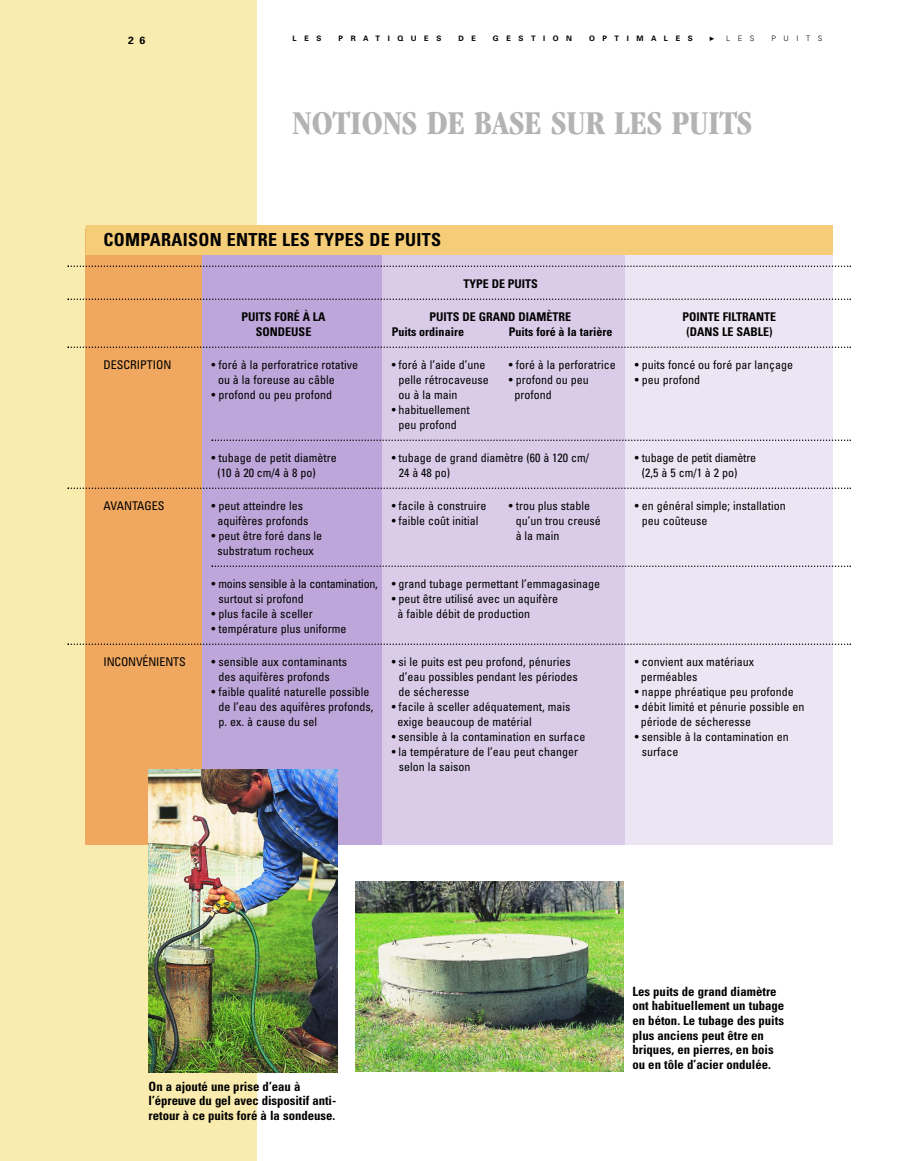
<style>
.page{position:relative;width:905px;height:1161px;background:#fff}
.page>*{position:absolute;margin:0;border:0;box-sizing:border-box;transform-origin:0 0}
.t1{font:700 condensed 34.5px "Garamond";color:#b3b3b3}
.t2{font:700 condensed 18px "Univers";letter-spacing:.02em;color:#000}
.t3{font:700 condensed 12.75px/14.7px "Univers";color:#000}
.t4{font:condensed 12px/15px "Univers";color:#000;text-align:center}
.t5{font:700 condensed 12px "Univers";color:#000}
.t6{font:700 10.5px "Univers";color:#000}
.t7{font:700 7.5px "Univers";letter-spacing:1.005em;color:#000}
.t8{font:300 7.5px "Univers";letter-spacing:1.005em;color:#000}
</style>
<div class="page">
<div style="left:0;top:0;width:256px;height:1161px;background:#faecae"></div>
<div style="left:86px;top:228px;width:116px;height:616px;background:#f0a860"></div>
<div style="left:202px;top:228px;width:180px;height:616px;background:#bda6d9"></div>
<div style="left:382px;top:228px;width:244px;height:616px;background:#dacce9"></div>
<div style="left:626px;top:228px;width:206px;height:616px;background:#ece6f4"></div>
<div style="left:86px;top:225px;width:746px;height:30px;background:#f5cc78"></div>
<svg style="left:68px;top:266px;width:782px;height:1px"></svg>
<svg style="left:68px;top:298px;width:782px;height:2px"></svg>
<svg style="left:68px;top:346px;width:782px;height:2px"></svg>
<svg style="left:212px;top:440px;width:638px;height:1px"></svg>
<svg style="left:68px;top:488px;width:782px;height:1px"></svg>
<svg style="left:212px;top:566px;width:638px;height:1px"></svg>
<svg style="left:68px;top:644px;width:782px;height:1px"></svg>
<img style="left:148px;top:770px;width:190px;height:302px">
<img style="left:356px;top:881px;width:267px;height:190px">
<p class="t6" style="left:128px;top:36px;width:18px">2 6</p>
<p class="t7" style="left:292px;top:36px;width:30px">LES</p>
<p class="t7" style="left:338px;top:36px;width:104px">PRATIQUES</p>
<p class="t7" style="left:458px;top:36px;width:19px">D E</p>
<p class="t7" style="left:493px;top:36px;width:81px">GESTION</p>
<p class="t7" style="left:589px;top:36px;width:105px">OPTIMALES</p>
<p class="t8" style="left:726px;top:36px;width:30px">LES</p>
<p class="t8" style="left:771px;top:36px;width:53px">PUITS</p>
<h1 class="t1" style="left:292px;top:109px;width:461px">NOTIONS DE BASE SUR LES PUITS</h1>
<h2 class="t2" style="left:104px;top:233px;width:339px">COMPARAISON ENTRE LES TYPES DE PUITS</h2>
<p class="t5" style="left:463px;top:279px;width:76px">TYPE DE PUITS</p>
<p class="t5" style="left:241px;top:312px;width:86px">PUITS FORÉ À LA</p>
<p class="t5" style="left:429px;top:312px;width:143px">PUITS DE GRAND DIAMÈTRE</p>
<p class="t5" style="left:682px;top:312px;width:95px">POINTE FILTRANTE</p>
<p class="t5" style="left:256px;top:327px;width:57px">SONDEUSE</p>
<p class="t5" style="left:392px;top:327px;width:74px">Puits ordinaire</p>
<p class="t5" style="left:509px;top:327px;width:105px">Puits foré à la tarière</p>
<p class="t5" style="left:686px;top:327px;width:87px">(DANS LE SABLE)</p>
<p class="t4" style="left:104px;top:358px;width:70px">DESCRIPTION</p>
<p class="t4" style="left:212px;top:358px;width:148px">• foré à la perforatrice rotative</p>
<p class="t4" style="left:391px;top:358px;width:95px">• foré à l’aide d’une</p>
<p class="t4" style="left:508px;top:358px;width:109px">• foré à la perforatrice</p>
<p class="t4" style="left:634px;top:358px;width:160px">• puits foncé ou foré par lançage</p>
<p class="t4" style="left:218px;top:373px;width:118px">ou à la foreuse au câble</p>
<p class="t4" style="left:398px;top:373px;width:92px">pelle rétrocaveuse</p>
<p class="t4" style="left:508px;top:373px;width:82px">• profond ou peu</p>
<p class="t4" style="left:634px;top:373px;width:67px">• peu profond</p>
<p class="t4" style="left:211px;top:388px;width:122px">• profond ou peu profond</p>
<p class="t4" style="left:398px;top:388px;width:60px">ou à la main</p>
<p class="t4" style="left:514px;top:388px;width:39px">profond</p>
<p class="t4" style="left:391px;top:403px;width:80px">• habituellement peu profond</p>
<p class="t4" style="left:212px;top:451px;width:127px">• tubage de petit diamètre</p>
<p class="t4" style="left:392px;top:451px;width:199px">• tubage de grand diamètre (60 à 120 cm/</p>
<p class="t4" style="left:634px;top:451px;width:123px">• tubage de petit diamètre</p>
<p class="t4" style="left:217px;top:466px;width:100px">(10 à 20 cm/4 à 8 po)</p>
<p class="t4" style="left:399px;top:466px;width:53px">24 à 48 po)</p>
<p class="t4" style="left:642px;top:466px;width:97px">(2,5 à 5 cm/1 à 2 po)</p>
<p class="t4" style="left:104px;top:499px;width:62px">AVANTAGES</p>
<p class="t4" style="left:212px;top:499px;width:93px">• peut atteindre les</p>
<p class="t4" style="left:392px;top:499px;width:96px">• facile à construire</p>
<p class="t4" style="left:508px;top:499px;width:83px">• trou plus stable</p>
<p class="t4" style="left:634px;top:499px;width:152px">• en général simple; installation</p>
<p class="t4" style="left:217px;top:514px;width:92px">aquifères profonds</p>
<p class="t4" style="left:391px;top:514px;width:88px">• faible coût initial</p>
<p class="t4" style="left:515px;top:514px;width:87px">qu’un trou creusé</p>
<p class="t4" style="left:642px;top:514px;width:67px">peu coûteuse</p>
<p class="t4" style="left:211px;top:529px;width:112px">• peut être foré dans le</p>
<p class="t4" style="left:515px;top:529px;width:45px">à la main</p>
<p class="t4" style="left:217px;top:544px;width:98px">substratum rocheux</p>
<p class="t4" style="left:218px;top:577px;width:383px;text-align:left;text-indent:-7px">• moins sensible à la contamination, • grand tubage permettant l’emmagasinage surtout si profond</p>
<p class="t4" style="left:391px;top:592px;width:168px">• peut être utilisé avec un aquifère</p>
<p class="t4" style="left:211px;top:607px;width:103px">• plus facile à sceller</p>
<p class="t4" style="left:397px;top:607px;width:134px">à faible débit de production</p>
<p class="t4" style="left:211px;top:622px;width:136px">• température plus uniforme</p>
<p class="t4" style="left:104px;top:655px;width:84px">INCONVÉNIENTS</p>
<p class="t4" style="left:212px;top:655px;width:137px">• sensible aux contaminants</p>
<p class="t4" style="left:392px;top:655px;width:181px">• si le puits est peu profond, pénuries</p>
<p class="t4" style="left:634px;top:655px;width:121px">• convient aux matériaux</p>
<p class="t4" style="left:218px;top:670px;width:113px">des aquifères profonds</p>
<p class="t4" style="left:399px;top:670px;width:180px">d’eau possibles pendant les périodes</p>
<p class="t4" style="left:640px;top:670px;width:58px">perméables</p>
<p class="t4" style="left:211px;top:685px;width:159px">• faible qualité naturelle possible</p>
<p class="t4" style="left:398px;top:685px;width:72px">de sécheresse</p>
<p class="t4" style="left:634px;top:685px;width:161px">• nappe phréatique peu profonde</p>
<p class="t4" style="left:218px;top:700px;width:157px">de l’eau des aquifères profonds,</p>
<p class="t4" style="left:391px;top:700px;width:180px">• facile à sceller adéquatement, mais</p>
<p class="t4" style="left:634px;top:700px;width:171px">• débit limité et pénurie possible en</p>
<p class="t4" style="left:218px;top:715px;width:100px">p. ex. à cause du sel</p>
<p class="t4" style="left:397px;top:715px;width:136px">exige beaucoup de matérial</p>
<p class="t4" style="left:640px;top:715px;width:112px">période de sécheresse</p>
<p class="t4" style="left:391px;top:730px;width:195px">• sensible à la contamination en surface</p>
<p class="t4" style="left:634px;top:730px;width:155px">• sensible à la contamination en</p>
<p class="t4" style="left:391px;top:745px;width:188px">• la température de l’eau peut changer</p>
<p class="t4" style="left:641px;top:745px;width:38px">surface</p>
<p class="t4" style="left:399px;top:760px;width:73px">selon la saison</p>
<p class="t3" style="left:148px;top:1080px;width:189px">On a ajouté une prise d’eau à l’épreuve du gel avec dispositif anti&shy;retour à ce puits foré à la sondeuse.</p>
<p class="t3" style="left:632px;top:985px;width:153px">Les puits de grand diamètre ont habituellement un tubage en béton. Le tubage des puits plus anciens peut être en briques, en pierres, en bois ou en tôle d’acier ondulée.</p>
</div>
